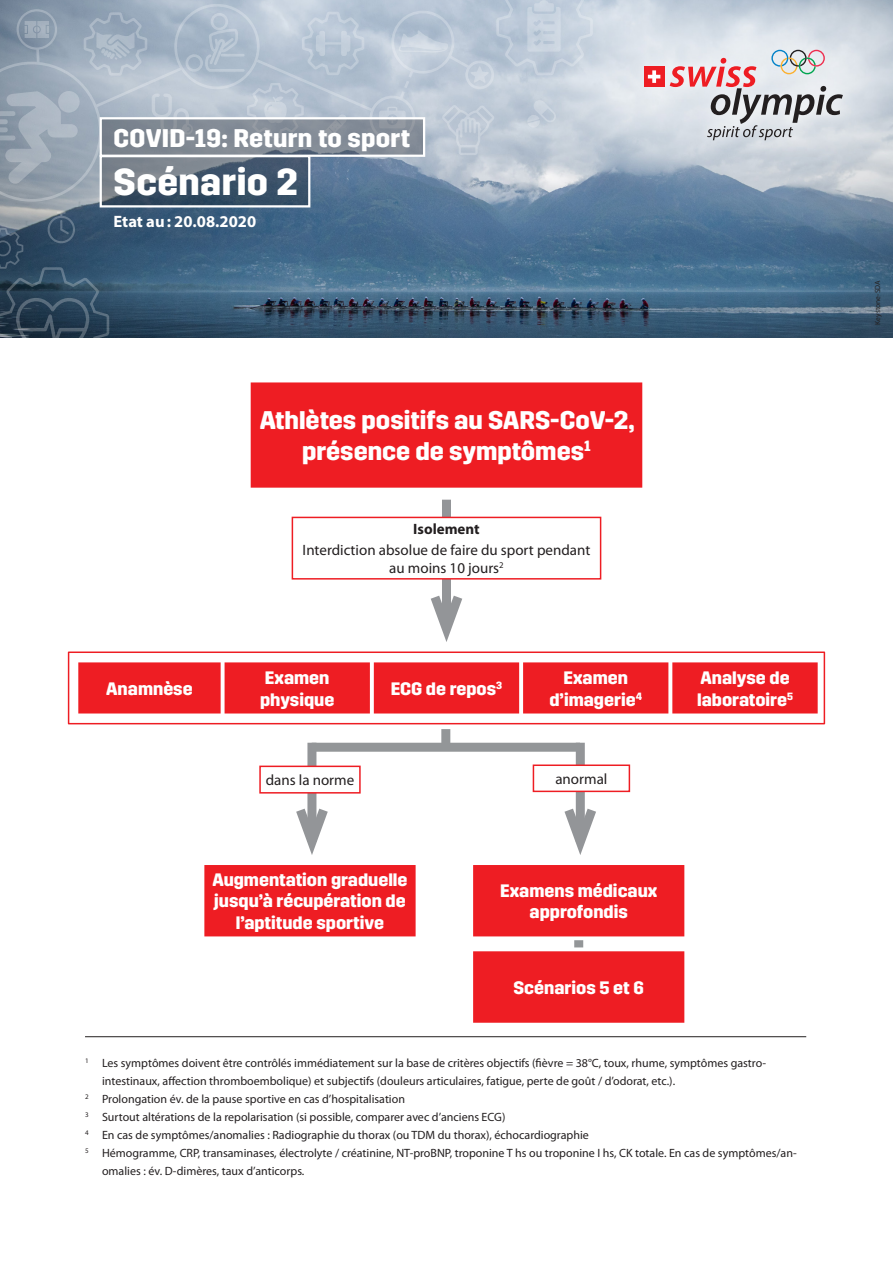
<style>
.page{position:relative;width:893px;height:1263px;background:#fff}
.page>*{position:absolute;margin:0;border:0;box-sizing:border-box;transform-origin:0 0}
.t1{font:700 37.5px "Trim";letter-spacing:.01em;color:#fff}
.Titel{font:700 25.5px/30.6px "Trim";color:#fff;text-align:center}
.Titel-2{font:700 18px/21.6px "Trim";color:#fff;text-align:center}
._02_Untertitel_rot{font:700 16.5px "Myriad Pro";color:#fff}
.Titel-3{font:15px/18px "Myriad Pro";color:#231f20;text-align:center}
.Titel-4{font:700 15px "Myriad Pro";color:#231f20}
._02_Untertitel_rot_1{font:12px/18px "Myriad Pro";color:#231f20}
.t2{font:7.5px "Myriad Pro";color:#231f20}
</style>
<div class="page">
<img style="left:594px;top:0;width:299px;height:337px">
<svg style="left:626px;top:32px;width:233px;height:124px;background:#d8dee5"></svg>
<div style="left:644px;top:67px;width:20px;height:20px;background:#ee1d23"></div>
<svg style="left:648px;top:70px;width:12px;height:13px"></svg>
<svg style="left:670px;top:50px;width:173px;height:90px;background:#ccc4c8"></svg>
<div style="left:252px;top:384px;width:389px;height:102px;background:#ee1d23"></div>
<div style="left:251px;top:382px;width:391px;height:106px;border:2px solid #ee1d23"></div>
<div style="left:442px;top:500px;width:9px;height:129px;background:#939598"></div>
<svg style="left:431px;top:595px;width:31px;height:47px"></svg>
<div style="left:292px;top:517px;width:309px;height:62px;background:#fff"></div>
<div style="left:292px;top:517px;width:309px;height:63px;border:2px solid #ee1d23"></div>
<div style="left:80px;top:664px;width:139px;height:48px;background:#ee1d23"></div>
<div style="left:78px;top:662px;width:143px;height:51px;border:3px solid #ee1d23"></div>
<div style="left:674px;top:664px;width:142px;height:48px;background:#ee1d23"></div>
<div style="left:672px;top:662px;width:146px;height:51px;border:3px solid #ee1d23"></div>
<div style="left:226px;top:664px;width:142px;height:48px;background:#ee1d23"></div>
<div style="left:225px;top:662px;width:145px;height:51px;border:3px solid #ee1d23"></div>
<div style="left:375px;top:664px;width:143px;height:48px;background:#ee1d23"></div>
<div style="left:374px;top:662px;width:145px;height:51px;border:3px solid #ee1d23"></div>
<div style="left:307px;top:743px;width:9px;height:99px;background:#939598"></div>
<svg style="left:296px;top:799px;width:32px;height:56px"></svg>
<div style="left:576px;top:743px;width:9px;height:99px;background:#939598"></div>
<svg style="left:564px;top:799px;width:32px;height:56px"></svg>
<div style="left:312px;top:743px;width:268px;height:9px;background:#939698"></div>
<div style="left:441px;top:729px;width:9px;height:18px;background:#939698"></div>
<div style="left:260px;top:766px;width:100px;height:27px;background:#fff"></div>
<div style="left:259px;top:766px;width:102px;height:27px;border:2px solid #ee1d23"></div>
<div style="left:533px;top:765px;width:96px;height:26px;background:#fff"></div>
<div style="left:533px;top:764px;width:97px;height:28px;border:2px solid #ee1d23"></div>
<div style="left:206px;top:866px;width:208px;height:69px;background:#ee1d23"></div>
<div style="left:204px;top:865px;width:212px;height:71px;border:3px solid #ee1d23"></div>
<div style="left:475px;top:866px;width:208px;height:69px;background:#ee1d23"></div>
<div style="left:473px;top:865px;width:211px;height:71px;border:3px solid #ee1d23"></div>
<hr style="left:85px;top:1036px;width:721px;height:1px;background:#231f20">
<div style="left:68px;top:651px;width:757px;height:73px;border:2px solid #ee1d23"></div>
<div style="left:525px;top:664px;width:142px;height:48px;background:#ee1d23"></div>
<div style="left:523px;top:662px;width:145px;height:51px;border:3px solid #ee1d23"></div>
<div style="left:475px;top:953px;width:208px;height:68px;background:#ee1d23"></div>
<div style="left:473px;top:951px;width:211px;height:72px;border:3px solid #ee1d23"></div>
<div style="left:574px;top:940px;width:9px;height:7px;background:#939698"></div>
<svg style="left:0;top:0;width:594px;height:384px;background:#8b9dae"></svg>
<p class="Titel" style="left:114px;top:123px;width:298px">COVID-19: Return to sport</p>
<p class="t1" style="left:114px;top:160px;width:186px">Scénario 2</p>
<p class="_02_Untertitel_rot" style="left:114px;top:213px;width:144px">Etat au: 20.08.2020</p>
<p class="Titel" style="left:260px;top:406px;width:376px">Athlètes positifs au SARS-CoV-2, présence de symptômes<sup>1</sup></p>
<p class="Titel-4" style="left:413px;top:521px;width:68px">Isolement</p>
<p class="Titel-3" style="left:303px;top:541px;width:289px">Interdiction absolue de faire du sport pendant au moins 10 jours<sup>2</sup></p>
<p class="Titel-2" style="left:106px;top:678px;width:88px">Anamnèse</p>
<p class="Titel-2" style="left:697px;top:667px;width:97px;text-align:left">Analyse de laboratoire<sup>5</sup></p>
<p class="Titel-2" style="left:260px;top:667px;width:76px;text-align:left">Examen physique</p>
<p class="Titel-2" style="left:391px;top:678px;width:113px">ECG de repos<sup>3</sup></p>
<p class="Titel-2" style="left:549px;top:667px;width:94px">Examen d’imagerie<sup>4</sup></p>
<p class="Titel-3" style="left:266px;top:771px;width:90px">dans la norme</p>
<p class="Titel-3" style="left:555px;top:770px;width:54px">anormal</p>
<p class="Titel-2" style="left:212px;top:869px;width:197px">Augmentation graduelle jusqu’à récupération de l’aptitude sportive</p>
<p class="Titel-2" style="left:500px;top:880px;width:159px">Examens médicaux approfondis</p>
<p class="Titel-2" style="left:514px;top:977px;width:132px">Scénarios 5 et 6</p>
<p class="_02_Untertitel_rot_1" style="left:102px;top:1054px;width:666px;text-indent:-17px"><sup>1</sup> Les symptômes doivent être contrôlés immédiatement sur la base de critères objectifs (fièvre = 38°C, toux, rhume, symptômes gastro&shy;intestinaux, affection thromboembolique) et subjectifs (douleurs articulaires, fatigue, perte de goût / d’odorat, etc.).</p>
<p class="_02_Untertitel_rot_1" style="left:85px;top:1090px;width:321px"><sup>2</sup> Prolongation év. de la pause sportive en cas d’hospitalisation</p>
<p class="_02_Untertitel_rot_1" style="left:85px;top:1108px;width:422px"><sup>3</sup> Surtout altérations de la repolarisation (si possible, comparer avec d’anciens ECG)</p>
<p class="_02_Untertitel_rot_1" style="left:85px;top:1126px;width:505px"><sup>4</sup> En cas de symptômes/anomalies : Radiographie du thorax (ou TDM du thorax), échocardiographie</p>
<p class="_02_Untertitel_rot_1" style="left:102px;top:1144px;width:696px;text-indent:-17px"><sup>5</sup> Hémogramme, CRP, transaminases, électrolyte / créatinine, NT-proBNP, troponine T hs ou troponine I hs, CK totale. En cas de symptômes/an&shy;omalies : év. D-dimères, taux d’anticorps.</p>
<p class="t2" style="left:874px;top:325px;width:46px;rotate:-90deg">Keystone-SDA</p>
</div>
